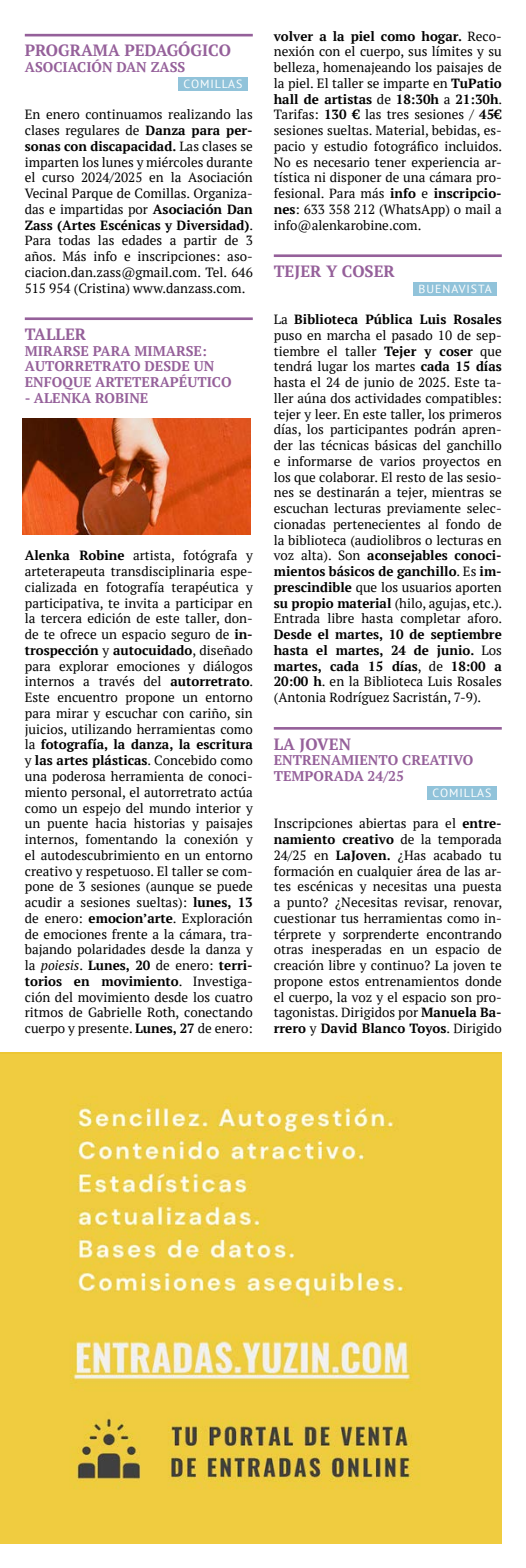
<style>
.page{position:relative;width:526px;height:1568px;background:#fff}
.page>*{position:absolute;margin:0;border:0;box-sizing:border-box;transform-origin:0 0}
.t1{font:700 16.28px "PT Serif";color:#95609a}
.t2{font:700 14px/15.8px "PT Serif";color:#95609a}
.t3{font:13.3px/15.8px "PT Serif";color:#000;text-align:justify}
.t4{font:700 13.3px/15.8px "PT Serif";color:#000;text-align:justify}
.t5{font:11.72px "PT Sans";letter-spacing:.08em;color:#fff}
.s1{font-weight:700}
.s2{font-style:italic}
.s3{font-weight:400}
</style>
<div class="page">
<hr style="left:25px;top:34px;width:228px;height:2px;background:#95609a">
<div style="left:179px;top:77px;width:69px;height:14px;background:#91c3da"></div>
<hr style="left:25px;top:317px;width:228px;height:3px;background:#95609a">
<hr style="left:274px;top:254px;width:228px;height:3px;background:#95609a">
<div style="left:413px;top:282px;width:84px;height:13px;background:#91c3da"></div>
<hr style="left:274px;top:727px;width:228px;height:2px;background:#95609a">
<div style="left:428px;top:786px;width:69px;height:13px;background:#91c3da"></div>
<img style="left:23px;top:419px;width:228px;height:115px">
<img style="left:0;top:1054px;width:501px;height:489px">
<p class="t1" style="left:25px;top:40px;width:208px">PROGRAMA PEDAGÓGICO</p>
<p class="t2" style="left:25px;top:59px;width:162px">ASOCIACIÓN DAN ZASS</p>
<p class="t5" style="left:184px;top:76px;width:60px">COMILLAS</p>
<p class="t3" style="left:25px;top:107px;width:230px">En enero continuamos realizando las clases regulares de <span class="s1">Danza para per&shy;sonas con discapacidad.</span> Las clases se imparten los lunes y miércoles durante el curso 2024/2025 en la Asociación Vecinal Parque de Comillas. Organiza&shy;das e impartidas por <span class="s1">Asociación Dan Zass (Artes Escénicas y Diversidad)</span>.<br>Para todas las edades a partir de 3 años. Más info e inscripciones: aso&shy;ciacion.dan.zass@gmail.com. Tel. 646<br>515 954 (Cristina) www.danzass.com.</p>
<p class="t1" style="left:25px;top:323px;width:63px">TALLER</p>
<p class="t2" style="left:25px;top:343px;width:208px">MIRARSE PARA MIMARSE:<br>AUTORRETRATO DESDE UN<br>ENFOQUE ARTETERAPÉUTICO</p>
<p class="t2" style="left:25px;top:390px;width:125px">- ALENKA ROBINE</p>
<p class="t3" style="left:25px;top:548px;width:230px"><span class="s1">Alenka Robine</span> artista, fotógrafa y arteterapeuta transdisciplinaria espe&shy;cializada en fotografía terapéutica y participativa, te invita a participar en la tercera edición de este taller, don&shy;de te ofrece un espacio seguro de <span class="s1">in&shy;trospección</span> y <span class="s1">autocuidado</span>, diseñado para explorar emociones y diálogos internos a través del <span class="s1">autorretrato</span>.<br>Este encuentro propone un entorno para mirar y escuchar con cariño, sin juicios, utilizando herramientas como la <span class="s1">fotografía, la danza, la escritura </span>y <span class="s1">las artes plásticas</span>. Concebido como una poderosa herramienta de conoci&shy;miento personal, el autorretrato actúa como un espejo del mundo interior y un puente hacia historias y paisajes internos, fomentando la conexión y el autodescubrimiento en un entorno creativo y respetuoso. El taller se com&shy;pone de 3 sesiones (aunque se puede acudir a sesiones sueltas): <span class="s1">lunes, 13 </span>de enero: <span class="s1">emocion’arte</span>. Exploración de emociones frente a la cámara, tra&shy;bajando polaridades desde la danza y la <span class="s2">poiesis</span>. <span class="s1">Lunes, 20</span> de enero: <span class="s1">terri&shy;torios en movimiento</span>. Investiga&shy;ción del movimiento desde los cuatro ritmos de Gabrielle Roth, conectando cuerpo y presente. <span class="s1">Lunes, 27</span> de enero:</p>
<p class="t3" style="left:274px;top:28px;width:230px"><span class="s1">volver a la piel como hogar.</span> Reco&shy;nexión con el cuerpo, sus límites y su belleza, homenajeando los paisajes de la piel. El taller se imparte en <span class="s1">TuPatio hall de artistas</span> de <span class="s1">18:30h</span> a <span class="s1">21:30h</span>.<br>Tarifas: <span class="s1">130 €</span> las tres sesiones / <span class="s1">45€ </span>sesiones sueltas. Material, bebidas, es&shy;pacio y estudio fotográfico incluidos.<br>No es necesario tener experiencia ar&shy;tística ni disponer de una cámara pro&shy;fesional. Para más <span class="s1">info</span> e <span class="s1">inscripcio&shy;nes</span>: 633 358 212 (WhatsApp) o mail a info@alenkarobine.com.</p>
<p class="t1" style="left:274px;top:260px;width:123px">TEJER Y COSER</p>
<p class="t5" style="left:418px;top:281px;width:75px">BUENAVISTA</p>
<p class="t3" style="left:274px;top:311px;width:230px">La <span class="s1">Biblioteca Pública Luis Rosales </span>puso en marcha el pasado 10 de sep&shy;tiembre el taller <span class="s1">Tejer y coser</span> que tendrá lugar los martes <span class="s1">cada 15 días </span>hasta el 24 de junio de 2025. Este ta&shy;ller aúna dos actividades compatibles: tejer y leer. En este taller, los primeros días, los participantes podrán apren&shy;der las técnicas básicas del ganchillo e informarse de varios proyectos en los que colaborar. El resto de las sesio&shy;nes se destinarán a tejer, mientras se escuchan lecturas previamente selec&shy;cionadas pertenecientes al fondo de la biblioteca (audiolibros o lecturas en voz alta). Son <span class="s1">aconsejables conoci&shy;mientos básicos de ganchillo</span>. Es <span class="s1">im&shy;prescindible</span> que los usuarios aporten <span class="s1">su propio material</span> (hilo, agujas, etc.).<br>Entrada libre hasta completar aforo.</p>
<p class="t4" style="left:274px;top:626px;width:229px">Desde el martes, 10 de septiembre hasta el martes, 24 de junio. <span class="s3">Los </span>martes, cada 15 días<span class="s3">, de</span> 18:00 a 20:00 h<span class="s3">. en la Biblioteca Luis Rosales (Antonia Rodríguez Sacristán, 7-9).</span></p>
<p class="t1" style="left:274px;top:733px;width:79px">LA JOVEN</p>
<p class="t2" style="left:274px;top:752px;width:201px">ENTRENAMIENTO CREATIVO<br>TEMPORADA 24/25</p>
<p class="t5" style="left:432px;top:785px;width:60px">COMILLAS</p>
<p class="t3" style="left:274px;top:815px;width:230px">Inscripciones abiertas para el <span class="s1">entre&shy;namiento creativo</span> de la temporada 24/25 en <span class="s1">LaJoven.</span> ¿Has acabado tu formación en cualquier área de las ar&shy;tes escénicas y necesitas una puesta a punto? ¿Necesitas revisar, renovar, cuestionar tus herramientas como in&shy;térprete y sorprenderte encontrando otras inesperadas en un espacio de creación libre y continuo? La joven te propone estos entrenamientos donde el cuerpo, la voz y el espacio son pro&shy;tagonistas. Dirigidos por <span class="s1">Manuela Ba&shy;rrero</span> y <span class="s1">David Blanco Toyos</span>. Dirigido</p>
</div>
